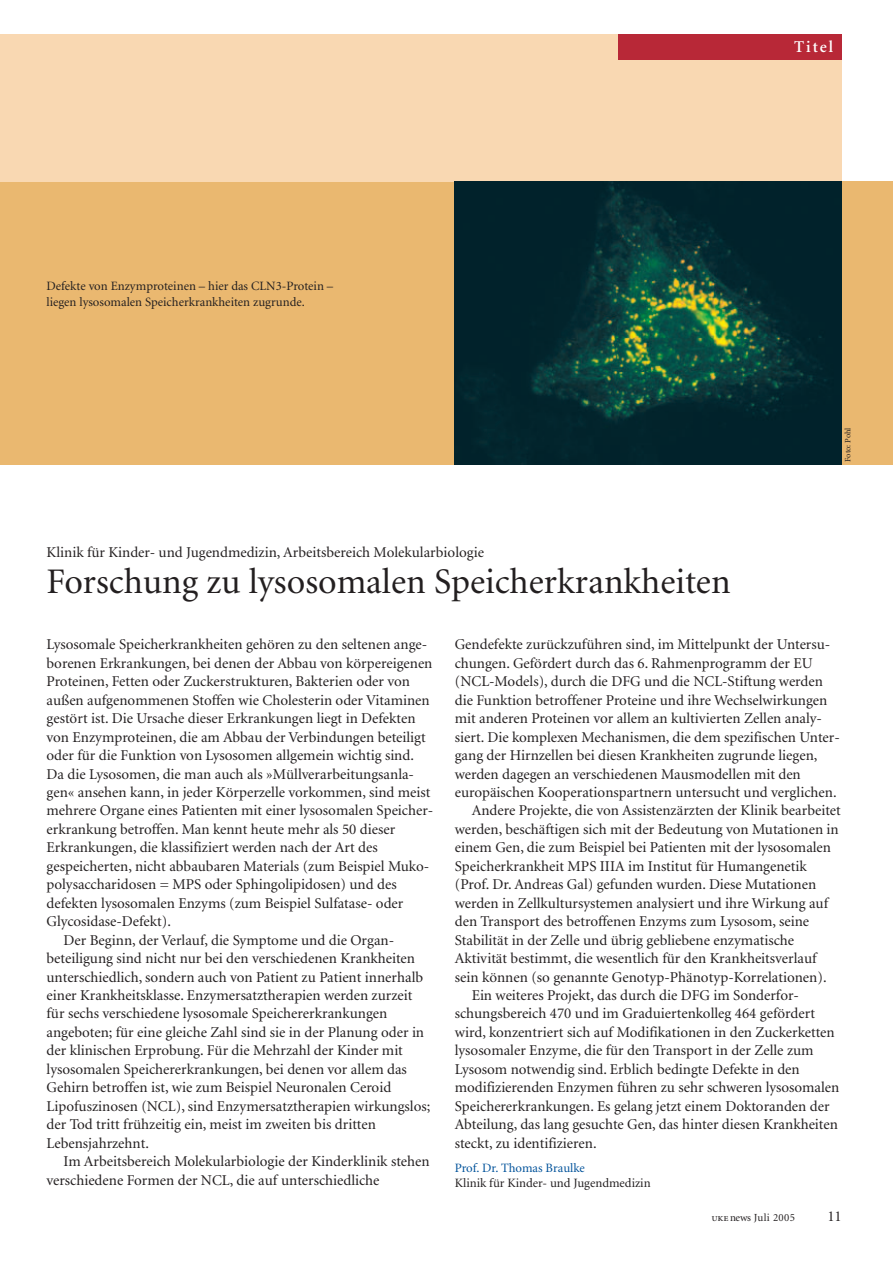
<style>
.page{position:relative;width:893px;height:1263px;background:#fff}
.page>*{position:absolute;margin:0;border:0;box-sizing:border-box;transform-origin:0 0}
.t1{font:36px "Minion";color:#231f20}
.t2{font:600 16.5px "Minion";letter-spacing:.12em;color:#fff}
.t3{font:15px "Minion";color:#231f20}
.t4{font:12.75px/15.8px "Minion";color:#231f20}
.t5{font:12.75px "Minion";color:#01529a}
.t6{font:10.8px "Minion";letter-spacing:.035em;color:#231f20}
.t7{font:8.25px "Minion";letter-spacing:-.005em;color:#231f20}
.s1{font-family:"Minion Exp"}
</style>
<div class="page">
<svg style="left:0;top:34px;width:893px;height:431px;background:#ad9a74"></svg>
<p class="t2" style="left:794px;top:40px;width:40px">Titel</p>
<p class="t4" style="left:47px;top:280px;width:288px">Defekte von Enzymproteinen – hier das CLN3-Protein – liegen lysosomalen Speicherkrankheiten zugrunde.</p>
<p class="t3" style="left:47px;top:546px;width:439px">Klinik für Kinder- und Jugendmedizin, Arbeitsbereich Molekularbiologie</p>
<h1 class="t1" style="left:47px;top:568px;width:686px">Forschung zu lysosomalen Speicherkrankheiten</h1>
<p class="t7" style="left:844px;top:462px;width:35px;rotate:-90deg">Foto: Pohl</p>
<p class="t3" style="left:47px;top:639px;width:382px">Lysosomale Speicherkrankheiten gehören zu den seltenen ange-</p>
<p class="t3" style="left:47px;top:657px;width:387px">borenen Erkrankungen, bei denen der Abbau von körpereigenen</p>
<p class="t3" style="left:47px;top:676px;width:365px">Proteinen, Fetten oder Zuckerstrukturen, Bakterien oder von</p>
<p class="t3" style="left:47px;top:694px;width:385px">außen aufgenommenen Stoffen wie Cholesterin oder Vitaminen</p>
<p class="t3" style="left:47px;top:712px;width:370px">gestört ist. Die Ursache dieser Erkrankungen liegt in Defekten</p>
<p class="t3" style="left:47px;top:731px;width:381px">von Enzymproteinen, die am Abbau der Verbindungen beteiligt</p>
<p class="t3" style="left:47px;top:749px;width:369px">oder für die Funktion von Lysosomen allgemein wichtig sind.</p>
<p class="t3" style="left:47px;top:768px;width:369px">Da die Lysosomen, die man auch als »Müllverarbeitungsanla-</p>
<p class="t3" style="left:47px;top:786px;width:385px">gen« ansehen kann, in jeder Körperzelle vorkommen, sind meist</p>
<p class="t3" style="left:47px;top:805px;width:388px">mehrere Organe eines Patienten mit einer lysosomalen Speicher-</p>
<p class="t3" style="left:47px;top:823px;width:350px">erkrankung betroffen. Man kennt heute mehr als 50 dieser</p>
<p class="t3" style="left:47px;top:842px;width:333px">Erkrankungen, die klassifiziert werden nach der Art des</p>
<p class="t3" style="left:47px;top:860px;width:384px">gespeicherten, nicht abbaubaren Materials (zum Beispiel Muko-</p>
<p class="t3" style="left:47px;top:879px;width:352px">polysaccharidosen = MPS oder Sphingolipidosen) und des</p>
<p class="t3" style="left:47px;top:897px;width:358px">defekten lysosomalen Enzyms (zum Beispiel Sulfatase- oder</p>
<p class="t3" style="left:47px;top:915px;width:126px">Glycosidase-Defekt).</p>
<p class="t3" style="left:64px;top:934px;width:332px">Der Beginn, der Verlauf, die Symptome und die Organ-</p>
<p class="t3" style="left:47px;top:952px;width:370px">beteiligung sind nicht nur bei den verschiedenen Krankheiten</p>
<p class="t3" style="left:47px;top:971px;width:378px">unterschiedlich, sondern auch von Patient zu Patient innerhalb</p>
<p class="t3" style="left:47px;top:989px;width:367px">einer Krankheitsklasse. Enzymersatztherapien werden zurzeit</p>
<p class="t3" style="left:47px;top:1008px;width:342px">für sechs verschiedene lysosomale Speichererkrankungen</p>
<p class="t3" style="left:47px;top:1026px;width:379px">angeboten; für eine gleiche Zahl sind sie in der Planung oder in</p>
<p class="t3" style="left:47px;top:1045px;width:358px">der klinischen Erprobung. Für die Mehrzahl der Kinder mit</p>
<p class="t3" style="left:47px;top:1063px;width:362px">lysosomalen Speichererkrankungen, bei denen vor allem das</p>
<p class="t3" style="left:47px;top:1081px;width:346px">Gehirn betroffen ist, wie zum Beispiel Neuronalen Ceroid</p>
<p class="t3" style="left:47px;top:1100px;width:385px">Lipofuszinosen (NCL), sind Enzymersatztherapien wirkungslos;</p>
<p class="t3" style="left:47px;top:1118px;width:331px">der Tod tritt frühzeitig ein, meist im zweiten bis dritten</p>
<p class="t3" style="left:47px;top:1137px;width:104px">Lebensjahrzehnt.</p>
<p class="t3" style="left:64px;top:1155px;width:368px">Im Arbeitsbereich Molekularbiologie der Kinderklinik stehen</p>
<p class="t3" style="left:47px;top:1174px;width:334px">verschiedene Formen der NCL, die auf unterschiedliche</p>
<p class="t3" style="left:455px;top:639px;width:377px">Gendefekte zurückzuführen sind, im Mittelpunkt der Untersu-</p>
<p class="t3" style="left:455px;top:657px;width:359px">chungen. Gefördert durch das 6. Rahmenprogramm der EU</p>
<p class="t3" style="left:455px;top:676px;width:370px">(NCL-Models), durch die DFG und die NCL-Stiftung werden</p>
<p class="t3" style="left:455px;top:694px;width:374px">die Funktion betroffener Proteine und ihre Wechselwirkungen</p>
<p class="t3" style="left:455px;top:712px;width:369px">mit anderen Proteinen vor allem an kultivierten Zellen analy-</p>
<p class="t3" style="left:455px;top:731px;width:387px">siert. Die komplexen Mechanismen, die dem spezifischen Unter-</p>
<p class="t3" style="left:455px;top:749px;width:364px">gang der Hirnzellen bei diesen Krankheiten zugrunde liegen,</p>
<p class="t3" style="left:455px;top:768px;width:348px">werden dagegen an verschiedenen Mausmodellen mit den</p>
<p class="t3" style="left:455px;top:786px;width:383px">europäischen Kooperationspartnern untersucht und verglichen.</p>
<p class="t3" style="left:472px;top:805px;width:371px">Andere Projekte, die von Assistenzärzten der Klinik bearbeitet</p>
<p class="t3" style="left:455px;top:823px;width:386px">werden, beschäftigen sich mit der Bedeutung von Mutationen in</p>
<p class="t3" style="left:455px;top:842px;width:378px">einem Gen, die zum Beispiel bei Patienten mit der lysosomalen</p>
<p class="t3" style="left:455px;top:860px;width:354px">Speicherkrankheit MPS IIIA im Institut für Humangenetik</p>
<p class="t3" style="left:455px;top:879px;width:363px">(Prof. Dr. Andreas Gal) gefunden wurden. Diese Mutationen</p>
<p class="t3" style="left:455px;top:897px;width:375px">werden in Zellkultursystemen analysiert und ihre Wirkung auf</p>
<p class="t3" style="left:455px;top:915px;width:356px">den Transport des betroffenen Enzyms zum Lysosom, seine</p>
<p class="t3" style="left:455px;top:934px;width:341px">Stabilität in der Zelle und übrig gebliebene enzymatische</p>
<p class="t3" style="left:455px;top:952px;width:363px">Aktivität bestimmt, die wesentlich für den Krankheitsverlauf</p>
<p class="t3" style="left:455px;top:971px;width:373px">sein können (so genannte Genotyp-Phänotyp-Korrelationen).</p>
<p class="t3" style="left:472px;top:989px;width:329px">Ein weiteres Projekt, das durch die DFG im Sonderfor-</p>
<p class="t3" style="left:455px;top:1008px;width:362px">schungsbereich 470 und im Graduiertenkolleg 464 gefördert</p>
<p class="t3" style="left:455px;top:1026px;width:381px">wird, konzentriert sich auf Modifikationen in den Zuckerketten</p>
<p class="t3" style="left:455px;top:1045px;width:360px">lysosomaler Enzyme, die für den Transport in der Zelle zum</p>
<p class="t3" style="left:455px;top:1063px;width:346px">Lysosom notwendig sind. Erblich bedingte Defekte in den</p>
<p class="t3" style="left:455px;top:1081px;width:386px">modifizierenden Enzymen führen zu sehr schweren lysosomalen</p>
<p class="t3" style="left:455px;top:1100px;width:376px">Speichererkrankungen. Es gelang jetzt einem Doktoranden der</p>
<p class="t3" style="left:455px;top:1118px;width:385px">Abteilung, das lang gesuchte Gen, das hinter diesen Krankheiten</p>
<p class="t3" style="left:455px;top:1137px;width:143px">steckt, zu identifizieren.</p>
<p class="t5" style="left:455px;top:1162px;width:132px">Prof. Dr. Thomas Braulke</p>
<p class="t4" style="left:455px;top:1176px;width:197px">Klinik für Kinder- und Jugendmedizin</p>
<p class="t6" style="left:711px;top:1214px;width:85px"><span class="s1">uke</span>news Juli 2005</p>
<p class="t3" style="left:827px;top:1211px;width:16px">11</p>
</div>
